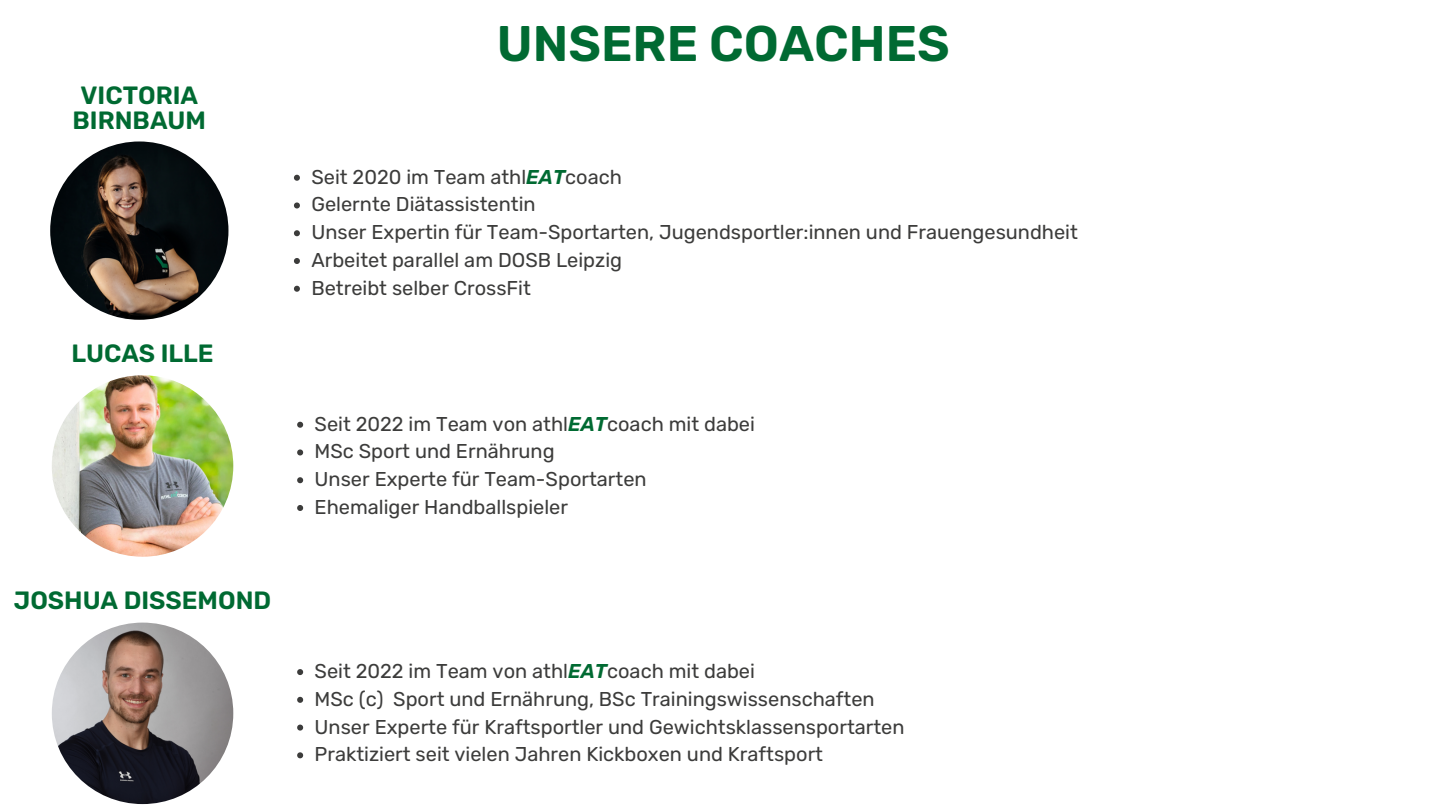
<style>
.page{position:relative;width:1440px;height:810px;background:#fff}
.page>*{position:absolute;margin:0;border:0;box-sizing:border-box;transform-origin:0 0}
.t1{font:600 50px "Rubik";color:#006a32}
.t2{font:600 25px/24.8px "Rubik";color:#006a32;text-align:center}
.t3{font:20px "Rubik";color:#3c3c3b}
.s1{font-weight:600;font-style:italic;color:#006a32}
</style>
<div class="page">
<svg style="left:297px;top:422px;width:6px;height:6px"></svg>
<svg style="left:297px;top:449px;width:6px;height:6px"></svg>
<svg style="left:297px;top:477px;width:6px;height:6px"></svg>
<svg style="left:297px;top:505px;width:6px;height:6px"></svg>
<img style="left:52px;top:375px;width:181px;height:182px;border-radius:50%">
<svg style="left:294px;top:175px;width:6px;height:6px"></svg>
<svg style="left:294px;top:202px;width:6px;height:6px"></svg>
<svg style="left:294px;top:230px;width:6px;height:6px"></svg>
<svg style="left:294px;top:258px;width:6px;height:6px"></svg>
<svg style="left:294px;top:286px;width:6px;height:6px"></svg>
<img style="left:50px;top:141px;width:178px;height:179px;border-radius:50%">
<svg style="left:297px;top:669px;width:6px;height:6px"></svg>
<svg style="left:297px;top:697px;width:6px;height:6px"></svg>
<svg style="left:297px;top:725px;width:6px;height:6px"></svg>
<svg style="left:297px;top:752px;width:6px;height:6px"></svg>
<img style="left:52px;top:623px;width:181px;height:181px;border-radius:50%">
<p class="t2" style="left:73px;top:83px;width:135px">VICTORIA<br>BIRNBAUM</p>
<p class="t2" style="left:71px;top:341px;width:144px">LUCAS ILLE</p>
<p class="t2" style="left:14px;top:588px;width:259px">JOSHUA DISSEMOND</p>
<p class="t1" style="left:497px;top:14px;width:455px">UNSERE COACHES</p>
<p class="t3" style="left:311px;top:165px;width:312px">Seit 2020 im Team athl<span class="s1">EAT</span>coach</p>
<p class="t3" style="left:311px;top:193px;width:226px">Gelernte Diätassistentin</p>
<h2 class="t3" style="left:311px;top:221px;width:768px">Unser Expertin für Team-Sportarten, Jugendsportler:innen und Frauengesundheit</h2>
<p class="t3" style="left:311px;top:248px;width:312px">Arbeitet parallel am DOSB Leipzig</p>
<p class="t3" style="left:311px;top:276px;width:221px">Betreibt selber CrossFit</p>
<h1 class="t3" style="left:315px;top:412px;width:442px">Seit 2022 im Team von athl<span class="s1">EAT</span>coach mit dabei</h1>
<h2 class="t3" style="left:315px;top:440px;width:242px">MSc Sport und Ernährung</h2>
<p class="t3" style="left:315px;top:468px;width:334px">Unser Experte für Team-Sportarten</p>
<p class="t3" style="left:315px;top:495px;width:255px">Ehemaliger Handballspieler</p>
<p class="t3" style="left:315px;top:659px;width:442px">Seit 2022 im Team von athl<span class="s1">EAT</span>coach mit dabei</p>
<h2 class="t3" style="left:315px;top:687px;width:562px">MSc (c) Sport und Ernährung, BSc Trainingswissenschaften</h2>
<p class="t3" style="left:315px;top:715px;width:591px">Unser Experte für Kraftsportler und Gewichtsklassensportarten</p>
<p class="t3" style="left:315px;top:743px;width:510px">Praktiziert seit vielen Jahren Kickboxen und Kraftsport</p>
</div>
